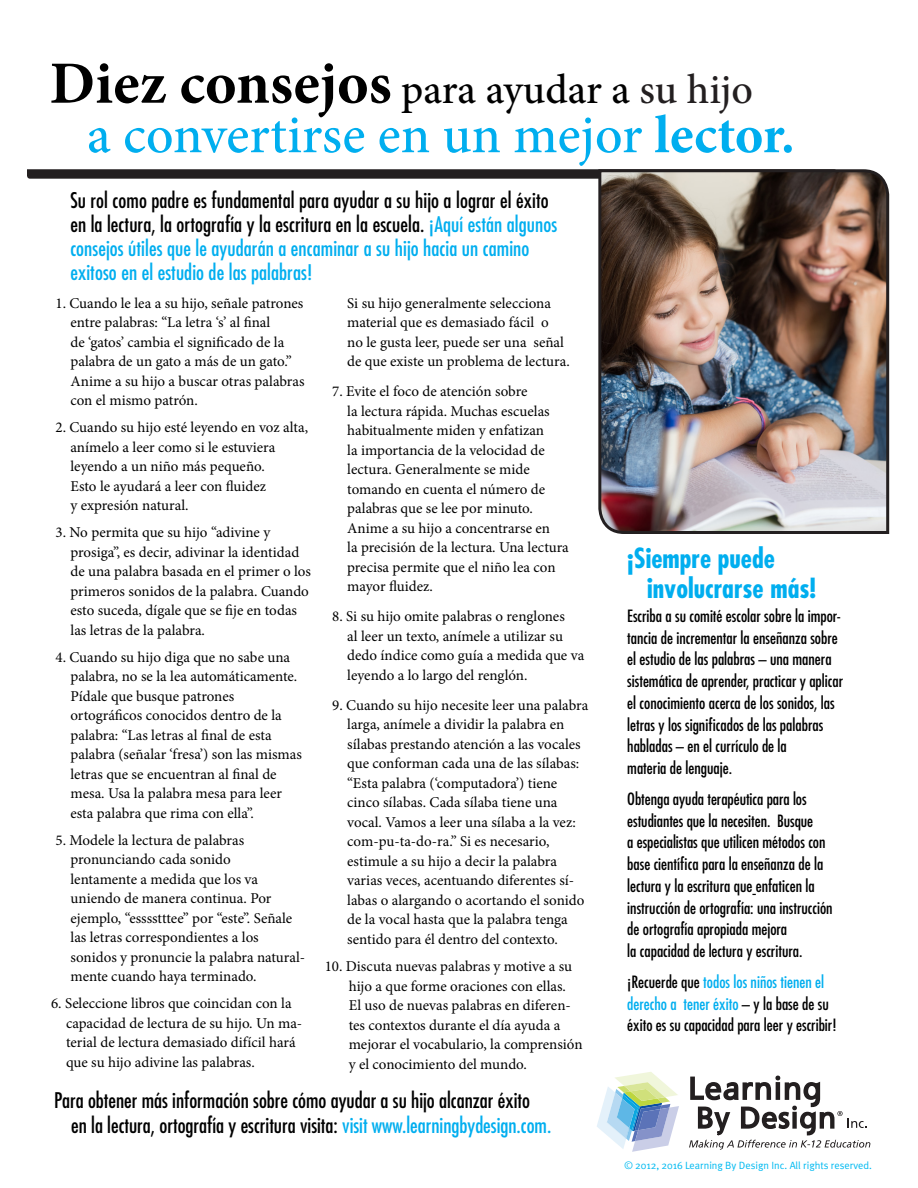
<style>
.page{position:relative;width:918px;height:1188px;background:#fff}
.page>*{position:absolute;margin:0;border:0;box-sizing:border-box;transform-origin:0 0}
.t1{font:700 60px "Minion Pro";color:#000}
.t2{font:500 54px "Minion Pro";color:#00aeef}
.t3{font:700 condensed 27px/30px "Futura";color:#00aeef}
.t4{font:condensed 21px/24px "Futura";letter-spacing:.005em;color:#000}
.t5{font:condensed 16.5px/21.8px "Futura";color:#000}
.t6{font:15px/19.5px "Minion Pro";color:#000}
.t7{font:10.5px "Meta Plus Normal";color:#00baf1}
.s1{font-weight:500;font-size:42px}
.s2{font-weight:500;font-size:42px;color:#231f20}
.s3{font-weight:700}
.s4{color:#00aeef}
</style>
<div class="page">
<svg style="left:689px;top:1076px;width:181px;height:74px"></svg>
<svg style="left:597px;top:1072px;width:82px;height:80px"></svg>
<svg style="left:27px;top:169px;width:570px;height:10px;background:#2f2b2c"></svg>
<img style="left:597px;top:169px;width:293px;height:365px">
<p class="t1" style="left:50px;top:41px;width:705px">Diez consejos <span class="s1">para ayudar a</span> <span class="s2">su hijo</span></p>
<p class="t2" style="left:87px;top:98px;width:709px">a convertirse en un mejor <span class="s3">lector.</span></p>
<p class="t4" style="left:70px;top:188px;width:488px">Su rol como padre es fundamental para ayudar a su hijo a lograr el éxito en la lectura, la ortografía y la escritura en la escuela. <span class="s4">¡Aquí están algunos consejos útiles que le ayudarán a encaminar a su hijo hacia un camino exitoso en el estudio de las palabras!</span></p>
<p class="t6" style="left:70px;top:293px;width:236px;text-indent:-15px">1. Cuando le lea a su hijo, señale patrones entre palabras: “La letra ‘s’ al final<br>de ‘gatos’ cambia el significado de la palabra de un gato a más de un gato.” Anime a su hijo a buscar otras palabras con el mismo patrón.</p>
<p class="t6" style="left:70px;top:418px;width:239px;text-indent:-15px">2. Cuando su hijo esté leyendo en voz alta, anímelo a leer como si le estuviera leyendo a un niño más pequeño.<br>Esto le ayudará a leer con fluidez<br>y expresión natural.</p>
<p class="t6" style="left:70px;top:523px;width:242px;text-indent:-15px">3. No permita que su hijo “adivine y prosiga”, es decir, adivinar la identidad de una palabra basada en el primer o los primeros sonidos de la palabra. Cuando esto suceda, dígale que se fije en todas las letras de la palabra.</p>
<p class="t6" style="left:70px;top:647px;width:233px;text-indent:-15px">4. Cuando su hijo diga que no sabe una palabra, no se la lea automáticamente.<br>Pídale que busque patrones ortográficos conocidos dentro de la palabra: “Las letras al final de esta palabra (señalar ‘fresa’) son las mismas letras que se encuentran al final de mesa. Usa la palabra mesa para leer esta palabra que rima con ella”.</p>
<p class="t6" style="left:70px;top:830px;width:236px;text-indent:-15px">5. Modele la lectura de palabras pronunciando cada sonido<br>lentamente a medida que los va uniendo de manera continua. Por ejemplo, “esssstttee” por “este”. Señale las letras correspondientes a los sonidos y pronuncie la palabra natural&shy;mente cuando haya terminado.</p>
<p class="t6" style="left:66px;top:994px;width:238px;text-indent:-15px">6. Seleccione libros que coincidan con la capacidad de lectura de su hijo. Un ma&shy;terial de lectura demasiado difícil hará que su hijo adivine las palabras.</p>
<p class="t6" style="left:347px;top:293px;width:224px">Si su hijo generalmente selecciona material que es demasiado fácil o<br>no le gusta leer, puede ser una señal de que existe un problema de lectura.</p>
<p class="t6" style="left:347px;top:382px;width:223px;text-indent:-15px">7. Evite el foco de atención sobre<br>la lectura rápida. Muchas escuelas habitualmente miden y enfatizan<br>la importancia de la velocidad de lectura. Generalmente se mide tomando en cuenta el número de palabras que se lee por minuto.<br>Anime a su hijo a concentrarse en<br>la precisión de la lectura. Una lectura precisa permite que el niño lea con mayor fluidez.</p>
<p class="t6" style="left:347px;top:607px;width:239px;text-indent:-15px">8. Si su hijo omite palabras o renglones<br>al leer un texto, anímele a utilizar su dedo índice como guía a medida que va leyendo a lo largo del renglón.</p>
<p class="t6" style="left:347px;top:695px;width:243px;text-indent:-15px">9. Cuando su hijo necesite leer una palabra larga, anímele a dividir la palabra en sílabas prestando atención a las vocales que conforman cada una de las sílabas: “Esta palabra (‘computadora’) tiene cinco sílabas. Cada sílaba tiene una vocal. Vamos a leer una sílaba a la vez: com-pu-ta-do-ra.” Si es necesario, estimule a su hijo a decir la palabra varias veces, acentuando diferentes sí&shy;labas o alargando o acortando el sonido de la vocal hasta que la palabra tenga sentido para él dentro del contexto.</p>
<p class="t6" style="left:349px;top:957px;width:235px;text-indent:-24px">10. Discuta nuevas palabras y motive a su hijo a que forme oraciones con ellas.<br>El uso de nuevas palabras en diferen&shy;tes contextos durante el día ayuda a mejorar el vocabulario, la comprensión y el conocimiento del mundo.</p>
<p class="t4" style="left:71px;top:1087px;width:482px;line-height:25.2px;text-indent:-17px">Para obtener más información sobre cómo ayudar a su hijo alcanzar éxito<br>en la lectura, ortografía y escritura visita: <span class="s4">visit www.learningbydesign.com.</span></p>
<p class="t3" style="left:647px;top:543px;width:171px;text-indent:-20px">¡Siempre puede involucrarse más!</p>
<p class="t5" style="left:627px;top:605px;width:217px">Escriba a su comité escolar sobre la impor&shy;tancia de incrementar la enseñanza sobre el estudio de las palabras – una manera sistemática de aprender, practicar y aplicar el conocimiento acerca de los sonidos, las letras y los significados de las palabras habladas – en el currículo de la<br>materia de lenguaje.</p>
<p class="t5" style="left:627px;top:788px;width:207px">Obtenga ayuda terapéutica para los estudiantes que la necesiten. Busque<br>a especialistas que utilicen métodos con base científica para la enseñanza de la lectura y la escritura que enfaticen la instrucción de ortografía: una instrucción de ortografía apropiada mejora<br>la capacidad de lectura y escritura.</p>
<p class="t5" style="left:627px;top:971px;width:211px">¡Recuerde que <span class="s4">todos los niños tienen el derecho a tener éxito</span> – y la base de su éxito es su capacidad para leer y escribir!</p>
<p class="t7" style="left:625px;top:1159px;width:249px">© 2012, 2016 Learning By Design Inc. All rights reserved.</p>
</div>
